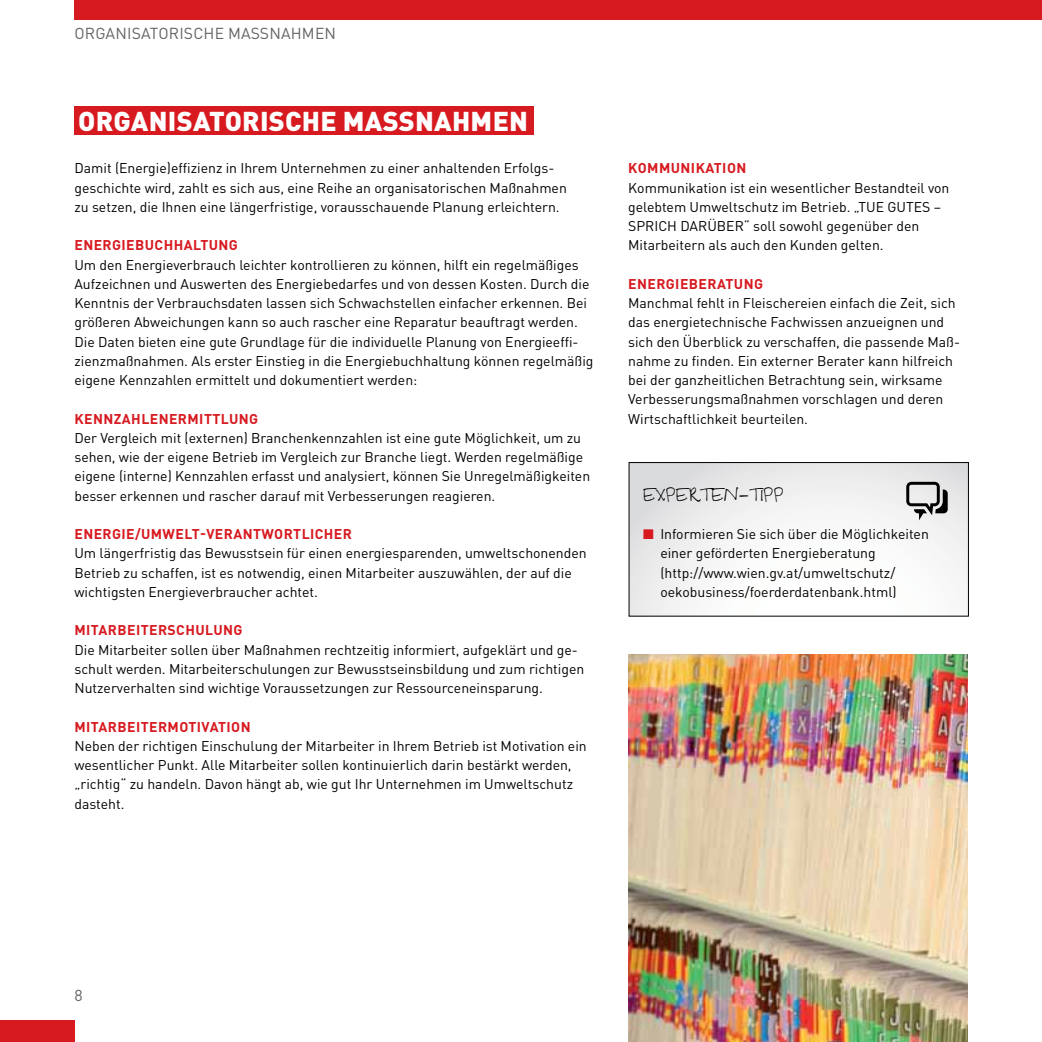
<style>
.page{position:relative;width:1042px;height:1042px;background:#fff}
.page>*{position:absolute;margin:0;border:0;box-sizing:border-box;transform-origin:0 0}
.t1{font:900 26.95px "DIN Pro";color:#fff}
.t2{font:17.5px "Give You Glory";letter-spacing:.02em;color:#000}
.t3{font:15.75px "DIN Pro";letter-spacing:.01em;color:#636466}
.t4{font:14px/19.2px "DIN Pro";color:#000}
.t5{font:700 14px "DIN Pro";letter-spacing:.03em;color:#d71920}
.s1{color:#d71920}
</style>
<div class="page">
<svg style="left:630px;top:464px;width:337px;height:150px"></svg>
<div style="left:628px;top:462px;width:341px;height:154px;border:1px solid #000"></div>
<div style="left:74px;top:0;width:968px;height:19px;background:#d71920"></div>
<div style="left:0;top:1020px;width:74px;height:22px;background:#d71920"></div>
<div style="left:74px;top:107px;width:460px;height:28px;background:#d71920"></div>
<svg style="left:906px;top:482px;width:41px;height:38px"></svg>
<img style="left:628px;top:654px;width:339px;height:388px">
<p class="t3" style="left:74px;top:22px;width:263px">ORGANISATORISCHE MASSNAHMEN</p>
<h1 class="t1" style="left:78px;top:102px;width:70px">ORGANISATORISCHE</h1>
<h1 class="t1" style="left:343px;top:102px;width:41px">MASSNAH</h1>
<h1 class="t1" style="left:471px;top:102px;width:39px">MEN</h1>
<p class="t4" style="left:74px;top:158px;width:494px">Damit (Energie)effizienz in Ihrem Unternehmen zu einer anhaltenden Erfolgs&shy;geschichte wird, zahlt es sich aus, eine Reihe an organisatorischen Maßnahmen zu setzen, die Ihnen eine längerfristige, vorausschauende Planung erleichtern.</p>
<p class="t5" style="left:74px;top:236px;width:19px">ENERGIEBUCHH</p>
<p class="t5" style="left:184px;top:236px;width:19px">ALTUNG</p>
<p class="t4" style="left:74px;top:254px;width:520px">Um den Energieverbrauch leichter kontrollieren zu können, hilft ein regelmäßiges Aufzeichnen und Auswerten des Energiebedarfes und von dessen Kosten. Durch die Kenntnis der Verbrauchsdaten lassen sich Schwachstellen einfacher erkennen. Bei größeren Abweichungen kann so auch rascher eine Reparatur beauftragt werden.<br>Die Daten bieten eine gute Grundlage für die individuelle Planung von Energieeffi&shy;zienzmaßnahmen. Als erster Einstieg in die Energiebuchhaltung können regelmäßig eigene Kennzahlen ermittelt und dokumentiert werden:</p>
<p class="t5" style="left:74px;top:409px;width:105px">KENNZAHLENERMITTLUNG</p>
<p class="t4" style="left:74px;top:427px;width:517px">Der Vergleich mit (externen) Branchenkennzahlen ist eine gute Möglichkeit, um zu sehen, wie der eigene Betrieb im Vergleich zur Branche liegt. Werden regelmäßige eigene (interne) Kennzahlen erfasst und analysiert, können Sie Unregelmäßigkeiten besser erkennen und rascher darauf mit Verbesserungen reagieren.</p>
<p class="t5" style="left:74px;top:524px;width:19px">ENERGIE</p>
<p class="t5" style="left:135px;top:524px;width:27px">/UMWELT</p>
<p class="t5" style="left:200px;top:524px;width:54px">-VERANTW</p>
<p class="t5" style="left:274px;top:524px;width:19px">ORTLICHER</p>
<p class="t4" style="left:74px;top:543px;width:514px">Um längerfristig das Bewusstsein für einen energiesparenden, umweltschonenden<br>Betrieb zu schaffen, ist es notwendig, einen Mitarbeiter auszuwählen, der auf die wichtigsten Energieverbraucher achtet.</p>
<p class="t5" style="left:74px;top:621px;width:44px">MITARBEITERSCHULUNG</p>
<p class="t4" style="left:74px;top:639px;width:511px">Die Mitarbeiter sollen über Maßnahmen rechtzeitig informiert, aufgeklärt und ge&shy;schult werden. Mitarbeiterschulungen zur Bewusstseinsbildung und zum richtigen<br>Nutzerverhalten sind wichtige Voraussetzungen zur Ressourceneinsparung.</p>
<p class="t5" style="left:74px;top:717px;width:43px">MITARBEITERM</p>
<p class="t5" style="left:179px;top:717px;width:71px">OTIVATI ON</p>
<p class="t4" style="left:74px;top:735px;width:514px">Neben der richtigen Einschulung der Mitarbeiter in Ihrem Betrieb ist Motivation ein wesentlicher Punkt. Alle Mitarbeiter sollen kontinuierlich darin bestärkt werden, „richtig“ zu handeln. Davon hängt ab, wie gut Ihr Unternehmen im Umweltschutz dasteht.</p>
<p class="t5" style="left:628px;top:159px;width:120px">KOMMUNIKATION</p>
<p class="t4" style="left:628px;top:177px;width:323px">Kommunikation ist ein wesentlicher Bestandteil von gelebtem Umweltschutz im Betrieb. „TUE GUTES – SPRICH DARÜBER“ soll sowohl gegenüber den Mitarbeitern als auch den Kunden gelten.</p>
<p class="t5" style="left:628px;top:274px;width:116px">ENERGIEBERATUNG</p>
<p class="t4" style="left:628px;top:293px;width:333px">Manchmal fehlt in Fleischereien einfach die Zeit, sich das energietechnische Fachwissen anzueignen und sich den Überblick zu verschaffen, die passende Maß&shy;nahme zu finden. Ein externer Berater kann hilfreich bei der ganzheitlichen Betrachtung sein, wirksame Verbesserungsmaßnahmen vorschlagen und deren Wirtschaftlichkeit beurteilen.</p>
<p class="t2" style="left:643px;top:484px;width:142px">EXPERTEN-TIPP</p>
<p class="t4" style="left:660px;top:524px;width:270px;text-indent:-17px"><span class="s1">■</span> Informieren Sie sich über die Möglichkeiten einer geförderten Energieberatung (http://www.wien.gv.at/umweltschutz/ oekobusiness/foerderdatenbank.html)</p>
<p class="t3" style="left:74px;top:985px;width:10px">8</p>
</div>
